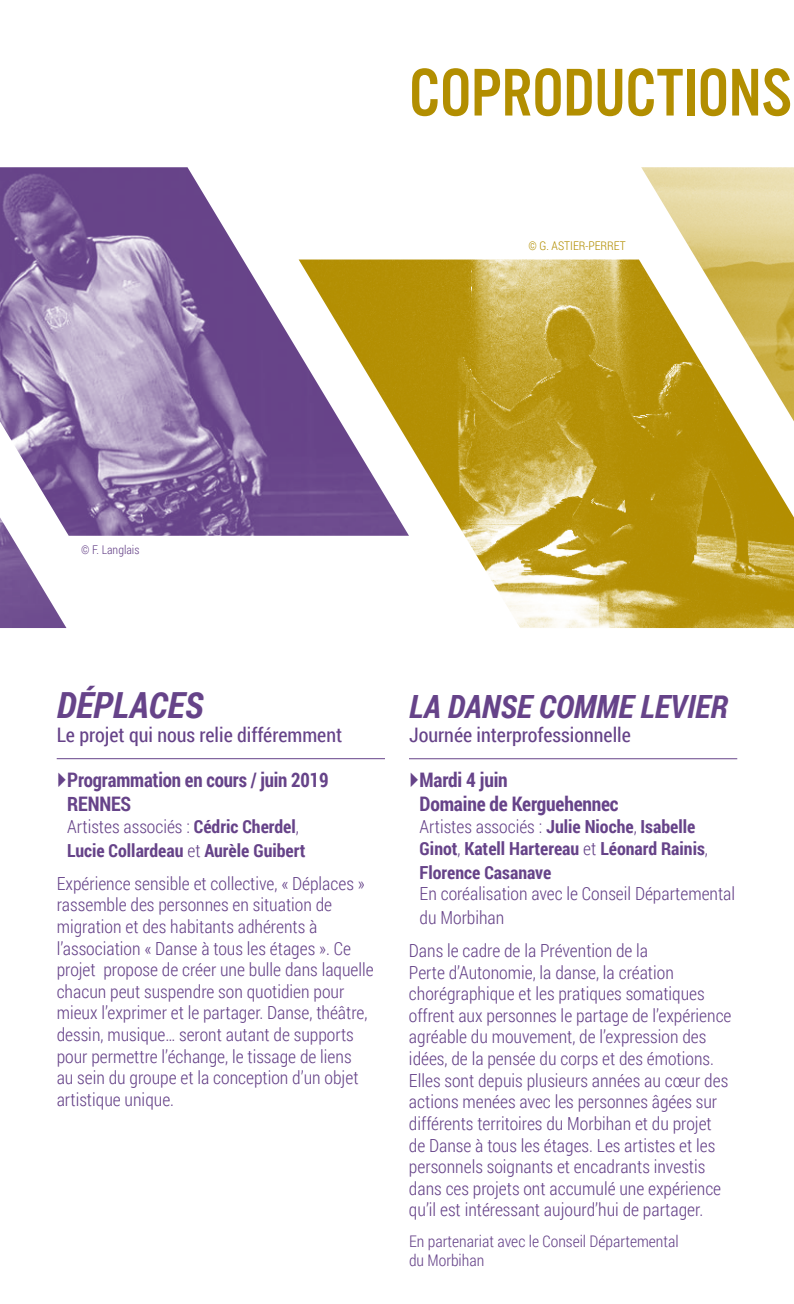
<style>
.page{position:relative;width:794px;height:1304px;background:#fff}
.page>*{position:absolute;margin:0;border:0;box-sizing:border-box;transform-origin:0 0}
.t1{font:70px "U.S.101";letter-spacing:-.005em;color:#b28e00}
.t2{font:italic 700 36px "Roboto Condensed";color:#664389}
.t3{font:italic 700 32px "Roboto Condensed";color:#664389}
.t4{font:700 20px/24px "Roboto Condensed";letter-spacing:-.01em;color:#664389}
.t5{font:20px "Roboto Condensed";color:#664389}
.t6{font:300 18px/21.6px "Roboto Condensed";color:#664389}
.t7{font:700 18px/21.6px "Roboto Condensed";color:#664389}
.t8{font:300 16px/19.2px "Roboto Condensed";color:#664389}
.t9{font:300 12px "Roboto Condensed";color:#b28e00}
.t10{font:300 12px "Roboto Condensed";color:#664389}
.s1{font-weight:300}
</style>
<div class="page">
<hr style="left:409px;top:758px;width:328px;height:1px;background:#664389">
<hr style="left:57px;top:758px;width:328px;height:1px;background:#664389">
<img style="left:409px;top:260px;width:385px;height:368px">
<img style="left:0;top:536px;width:66px;height:92px">
<img style="left:641px;top:167px;width:153px;height:254px">
<img style="left:0;top:167px;width:409px;height:369px">
<h1 class="t1" style="left:409px;top:55px;width:384px">COPRODUCTIONS</h1>
<p class="t9" style="left:528px;top:237px;width:99px">© G. ASTIER-PERRET</p>
<p class="t10" style="left:81px;top:541px;width:60px">© F. Langlais</p>
<h2 class="t2" style="left:57px;top:680px;width:148px">DÉPLACES</h2>
<p class="t5" style="left:57px;top:721px;width:287px">Le projet qui nous relie différemment</p>
<p class="t4" style="left:67px;top:767px;width:263px">Programmation en cours / juin 2019<br>RENNES</p>
<p class="t7" style="left:67px;top:814px;width:240px;line-height:24px"><span class="s1">Artistes associés :</span> Cédric Cherdel<span class="s1">,<br></span>Lucie Collardeau <span class="s1">et</span> Aurèle Guibert</p>
<p class="t6" style="left:57px;top:872px;width:318px">Expérience sensible et collective, « Déplaces » rassemble des personnes en situation de migration et des habitants adhérents à l’association « Danse à tous les étages ». Ce projet propose de créer une bulle dans laquelle chacun peut suspendre son quotidien pour mieux l’exprimer et le partager. Danse, théâtre, dessin, musique… seront autant de supports pour permettre l’échange, le tissage de liens<br>au sein du groupe et la conception d’un objet artistique unique.</p>
<h3 class="t3" style="left:409px;top:684px;width:58px">LA DANSE</h3>
<h3 class="t3" style="left:539px;top:684px;width:57px">COMME</h3>
<h3 class="t3" style="left:640px;top:684px;width:16px">LEVIER</h3>
<p class="t5" style="left:409px;top:721px;width:223px">Journée interprofessionnelle</p>
<p class="t4" style="left:419px;top:767px;width:200px">Mardi 4 juin<br>Domaine de Kerguehennec</p>
<p class="t7" style="left:419px;top:815px;width:290px"><span class="s1">Artistes associés :</span> Julie Nioche<span class="s1">,</span> Isabelle<br>Ginot<span class="s1">,</span> Katell Hartereau <span class="s1">et</span> Léonard Rainis<span class="s1">,</span></p>
<p class="t7" style="left:419px;top:861px;width:133px">Florence Casanave</p>
<p class="t6" style="left:419px;top:881px;width:317px;line-height:24px">En coréalisation avec le Conseil Départemental du Morbihan</p>
<p class="t6" style="left:409px;top:939px;width:324px">Dans le cadre de la Prévention de la<br>Perte d’Autonomie, la danse, la création chorégraphique et les pratiques somatiques offrent aux personnes le partage de l’expérience agréable du mouvement, de l’expression des idées, de la pensée du corps et des émotions.<br>Elles sont depuis plusieurs années au cœur des actions menées avec les personnes âgées sur différents territoires du Morbihan et du projet de Danse à tous les étages. Les artistes et les personnels soignants et encadrants investis dans ces projets ont accumulé une expérience qu’il est intéressant aujourd’hui de partager.</p>
<p class="t8" style="left:409px;top:1231px;width:271px">En partenariat avec le Conseil Départemental du Morbihan</p>
</div>
